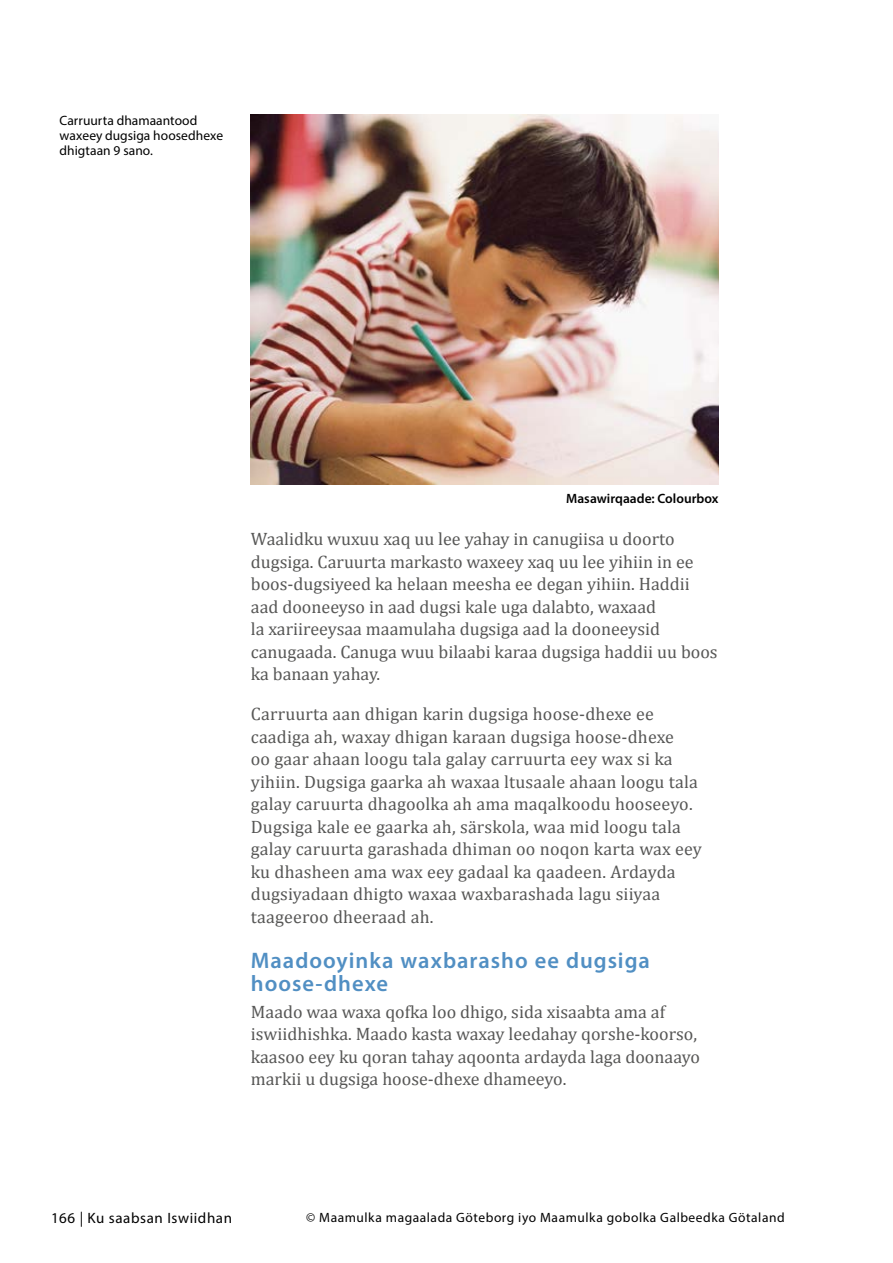
<style>
.page{position:relative;width:893px;height:1263px;background:#fff}
.page>*{position:absolute;margin:0;border:0;box-sizing:border-box;transform-origin:0 0}
.t1{font:600 22.5px/22.5px "Myriad Pro";letter-spacing:.045em;color:#518fc3}
.t2{font:18px/22.5px "Cambria";color:#575756}
.t3{font:15px "Myriad Pro";letter-spacing:.04em;color:#000}
.t4{font:13.5px "Myriad Pro";letter-spacing:.035em;color:#000}
.t5{font:13.5px/15px "Myriad Pro";letter-spacing:.005em;color:#000}
.t6{font:600 13.5px "Myriad Pro";color:#000}
</style>
<div class="page">
<img style="left:251px;top:115px;width:468px;height:370px">
<p class="t5" style="left:60px;top:113px;width:165px">Carruurta dhamaantood waxeey dugsiga hoosedhexe dhigtaan 9 sano.</p>
<p class="t6" style="left:566px;top:489px;width:154px">Masawirqaade: Colourbox</p>
<p class="t2" style="left:251px;top:528px;width:468px">Waalidku wuxuu xaq uu lee yahay in canugiisa u doorto dugsiga. Caruurta markasto waxeey xaq uu lee yihiin in ee boos-dugsiyeed ka helaan meesha ee degan yihiin. Haddii aad dooneeyso in aad dugsi kale uga dalabto, waxaad<br>la xariireeysaa maamulaha dugsiga aad la dooneeysid canugaada. Canuga wuu bilaabi karaa dugsiga haddii uu boos ka banaan yahay.</p>
<p class="t2" style="left:251px;top:702px;width:453px">Carruurta aan dhigan karin dugsiga hoose-dhexe ee caadiga ah, waxay dhigan karaan dugsiga hoose-dhexe<br>oo gaar ahaan loogu tala galay carruurta eey wax si ka yihiin. Dugsiga gaarka ah waxaa ltusaale ahaan loogu tala galay caruurta dhagoolka ah ama maqalkoodu hooseeyo.<br>Dugsiga kale ee gaarka ah, särskola, waa mid loogu tala galay caruurta garashada dhiman oo noqon karta wax eey ku dhasheen ama wax eey gadaal ka qaadeen. Ardayda dugsiyadaan dhigto waxaa waxbarashada lagu siiyaa taageeroo dheeraad ah.</p>
<p class="t1" style="left:251px;top:949px;width:401px">Maadooyinka waxbarasho ee dugsiga hoose-dhexe</p>
<p class="t2" style="left:251px;top:1000px;width:451px">Maado waa waxa qofka loo dhigo, sida xisaabta ama af iswiidhishka. Maado kasta waxay leedahay qorshe-koorso, kaasoo eey ku qoran tahay aqoonta ardayda laga doonaayo markii u dugsiga hoose-dhexe dhameeyo.</p>
<p class="t3" style="left:51px;top:1209px;width:183px">166 | Ku saabsan Iswiidhan</p>
<p class="t4" style="left:306px;top:1209px;width:480px">© Maamulka magaalada Göteborg iyo Maamulka gobolka Galbeedka Götaland</p>
</div>
